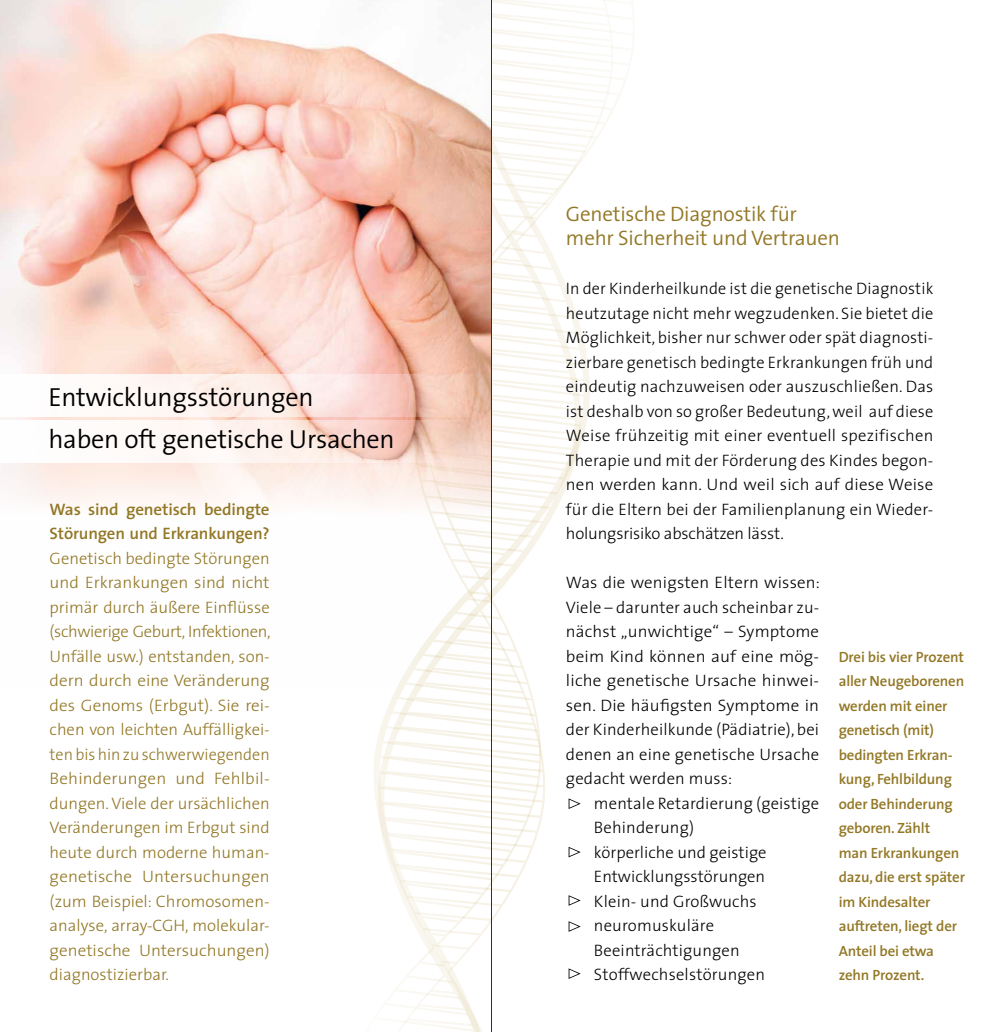
<style>
.page{position:relative;width:983px;height:1032px;background:#fff}
.page>*{position:absolute;margin:0;border:0;box-sizing:border-box;transform-origin:0 0}
.t1{font:300 26.25px/42px "The Sans";letter-spacing:-.01em;color:#000}
.t2{font:300 21px/24.5px "The Sans";letter-spacing:-.01em;color:#927725}
.t3{font:300 16.62px/24.5px "The Sans";letter-spacing:.01em;color:#000;text-align:justify}
.t4{font:300 16.62px/24.5px "The Sans";color:#927725;text-align:justify}
.t5{font:600 16.62px/24.5px "The Sans";letter-spacing:-.01em;color:#927725}
.t6{font:600 14.88px/24.5px "The Sans";letter-spacing:-.01em;color:#927725}
</style>
<div class="page">
<svg style="left:492px;top:590px;width:4px;height:14px"></svg>
<svg style="left:492px;top:0;width:135px;height:582px"></svg>
<svg style="left:374px;top:610px;width:171px;height:422px"></svg>
<div style="left:0;top:0;width:492px;height:686px;background:#fefefe"></div>
<img style="left:0;top:0;width:491px;height:556px">
<svg style="left:0;top:375px;width:491px;height:42px"></svg>
<svg style="left:0;top:421px;width:491px;height:42px"></svg>
<svg style="left:568px;top:798px;width:12px;height:11px"></svg>
<svg style="left:568px;top:847px;width:12px;height:10px"></svg>
<svg style="left:568px;top:895px;width:12px;height:11px"></svg>
<svg style="left:568px;top:921px;width:12px;height:11px"></svg>
<svg style="left:568px;top:968px;width:12px;height:11px"></svg>
<hr style="left:491px;top:0;width:1px;height:1032px;background:#003c73">
<h1 class="t1" style="left:48px;top:375px;width:348px">Entwicklungsstörungen<br>haben oft genetische Ursachen</h1>
<p class="t5" style="left:50px;top:496px;width:221px">Was sind genetisch bedingte<br>Störungen und Erkrankungen?</p>
<p class="t4" style="left:50px;top:545px;width:222px">Genetisch bedingte Störungen und Erkrankungen sind nicht primär durch äußere Einflüsse (schwierige Geburt, Infektionen, Unfälle usw.) entstanden, son&shy;dern durch eine Veränderung des Genoms (Erbgut). Sie rei&shy;chen von leichten Auffälligkei&shy;ten bis hin zu schwerwiegenden Behinderungen und Fehlbil&shy;dungen. Viele der ursächlichen Veränderungen im Erbgut sind heute durch moderne human&shy;genetische Untersuchungen (zum Beispiel: Chromosomen&shy;analyse, array-CGH, molekular&shy;genetische Untersuchungen) diagnostizierbar.</p>
<p class="t2" style="left:566px;top:201px;width:275px">Genetische Diagnostik für mehr Sicherheit und Vertrauen</p>
<p class="t3" style="left:566px;top:276px;width:369px">In der Kinderheilkunde ist die genetische Diagnostik heutzutage nicht mehr wegzudenken. Sie bietet die Möglichkeit, bisher nur schwer oder spät diagnosti&shy;zierbare genetisch bedingte Erkrankungen früh und eindeutig nachzuweisen oder auszuschließen. Das ist deshalb von so großer Bedeutung, weil auf diese Weise frühzeitig mit einer eventuell spezifischen Therapie und mit der Förderung des Kindes begon&shy;nen werden kann. Und weil sich auf diese Weise für die Eltern bei der Familienplanung ein Wieder&shy;holungsrisiko abschätzen lässt.</p>
<p class="t3" style="left:566px;top:570px;width:255px">Was die wenigsten Eltern wissen:<br>Viele – darunter auch scheinbar zu&shy;nächst „unwichtige“ – Symptome beim Kind können auf eine mög&shy;liche genetische Ursache hinwei&shy;sen. Die häufigsten Symptome in der Kinderheilkunde (Pädiatrie), bei denen an eine genetische Ursache gedacht werden muss:</p>
<p class="t3" style="left:594px;top:790px;width:227px;text-align:left">mentale Retardierung (geistige<br>Behinderung)<br>körperliche und geistige<br>Entwicklungsstörungen<br>Klein- und Großwuchs neuromuskuläre<br>Beeinträchtigungen<br>Stoffwechselstörungen</p>
<p class="t6" style="left:838px;top:644px;width:128px">Drei bis vier Prozent aller Neugeborenen werden mit einer genetisch (mit) bedingten Erkran&shy;kung, Fehlbildung oder Behinderung geboren. Zählt<br>man Erkrankungen dazu, die erst später im Kindesalter auftreten, liegt der<br>Anteil bei etwa zehn Prozent.</p>
</div>
